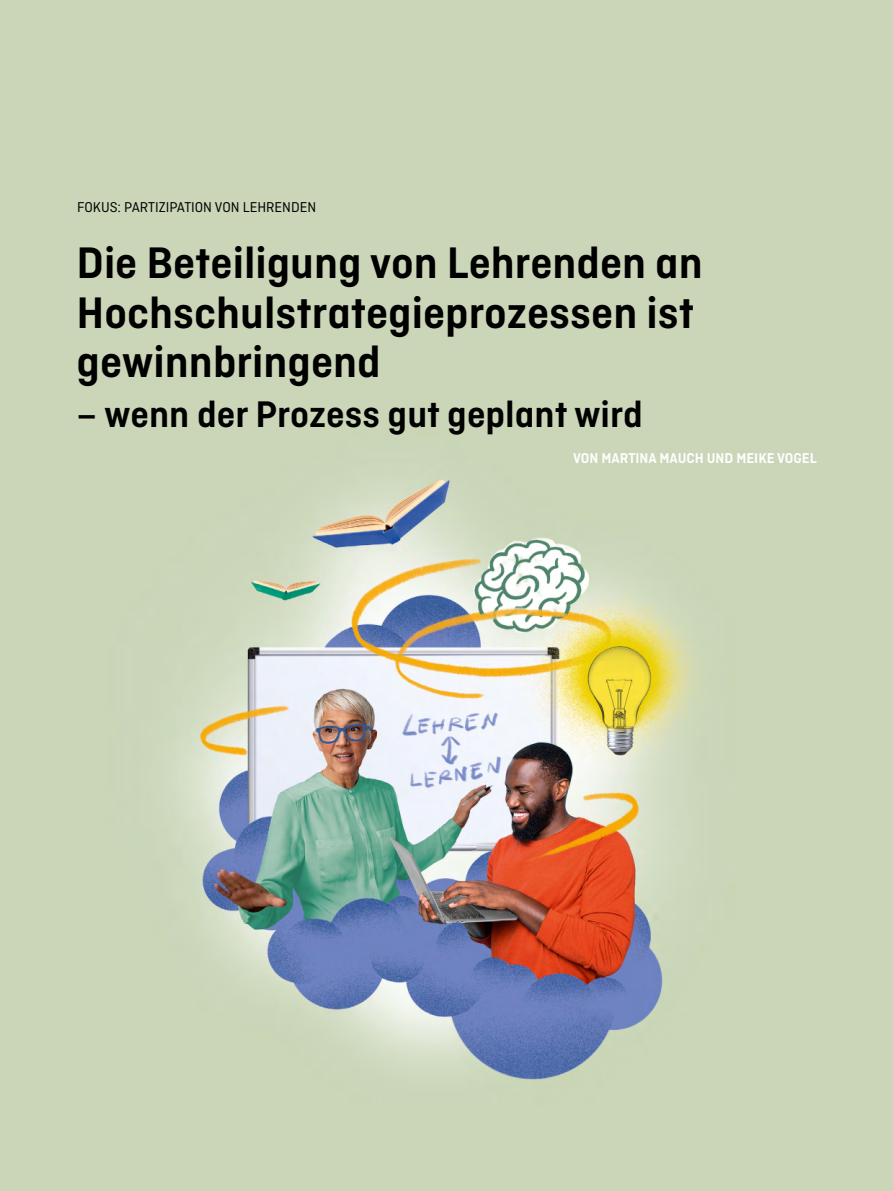
<style>
.page{position:relative;width:893px;height:1191px;background:#fff}
.page>*{position:absolute;margin:0;border:0;box-sizing:border-box;transform-origin:0 0}
.ueberschrift_40pt_sc{font:600 46.5px/49.5px "Ciutadella";color:#000}
.ueberschrift_40pt_sc-2{font:600 39px "Ciutadella";color:#000}
.fliesstext_10pt{font:15px "Ciutadella";color:#000}
.unterueberschrift_16{font:600 15px "Ciutadella";color:#fff}
</style>
<div class="page">
<img style="left:0;top:0;width:893px;height:1191px">
<p class="fliesstext_10pt" style="left:77px;top:199px;width:241px">FOKUS: PARTIZIPATION VON LEHRENDEN</p>
<p class="ueberschrift_40pt_sc" style="left:77px;top:238px;width:628px">Die Beteiligung von Lehrenden an<br>Hochschulstrategieprozessen ist gewinnbringend</p>
<p class="ueberschrift_40pt_sc-2" style="left:77px;top:391px;width:568px">– wenn der Prozess gut geplant wird</p>
<p class="unterueberschrift_16" style="left:573px;top:450px;width:245px">VON MARTINA MAUCH UND MEIKE VOGEL</p>
</div>
